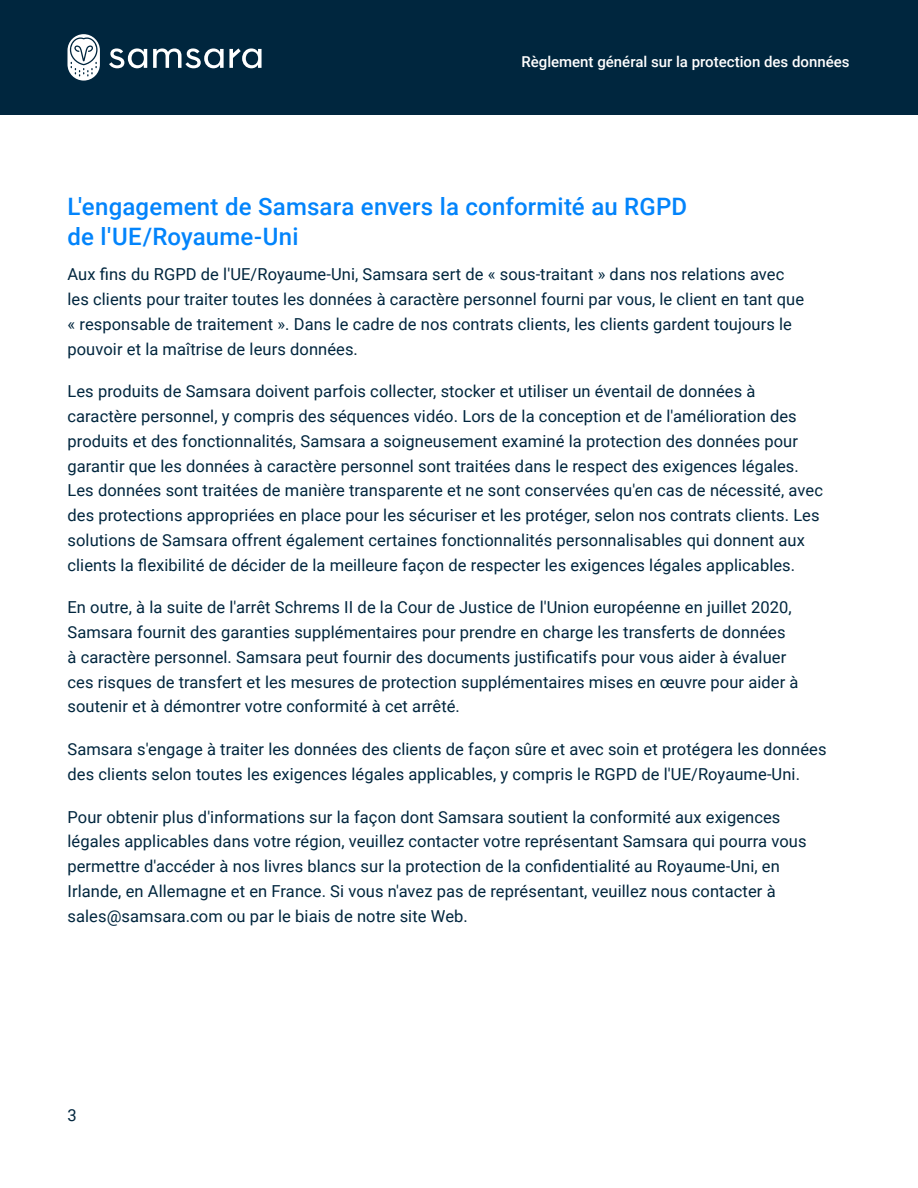
<style>
.page{position:relative;width:918px;height:1188px;background:#fff}
.page>*{position:absolute;margin:0;border:0;box-sizing:border-box;transform-origin:0 0}
.t1{font:500 24px/30px "Roboto";letter-spacing:.01em;color:#0384fb}
.t2{font:16.5px/24.8px "Roboto";letter-spacing:.005em;color:#00263e}
.t3{font:500 15px "Roboto";color:#fff}
</style>
<div class="page">
<div style="left:0;top:0;width:918px;height:115px;background:#00263e"></div>
<svg style="left:109px;top:48px;width:38px;height:20px"></svg>
<svg style="left:153px;top:48px;width:109px;height:20px"></svg>
<svg style="left:68px;top:34px;width:32px;height:47px"></svg>
<p class="t3" style="left:521px;top:52px;width:330px">Règlement général sur la protection des données</p>
<h1 class="t1" style="left:68px;top:190px;width:621px">L'engagement de Samsara envers la conformité au RGPD de l'UE/Royaume-Uni</h1>
<p class="t2" style="left:68px;top:262px;width:738px">Aux fins du RGPD de l'UE/Royaume-Uni, Samsara sert de « sous-traitant » dans nos relations avec les clients pour traiter toutes les données à caractère personnel fourni par vous, le client en tant que « responsable de traitement ». Dans le cadre de nos contrats clients, les clients gardent toujours le pouvoir et la maîtrise de leurs données.</p>
<p class="t2" style="left:68px;top:379px;width:757px">Les produits de Samsara doivent parfois collecter, stocker et utiliser un éventail de données à caractère personnel, y compris des séquences vidéo. Lors de la conception et de l'amélioration des produits et des fonctionnalités, Samsara a soigneusement examiné la protection des données pour garantir que les données à caractère personnel sont traitées dans le respect des exigences légales.<br>Les données sont traitées de manière transparente et ne sont conservées qu'en cas de nécessité, avec des protections appropriées en place pour les sécuriser et les protéger, selon nos contrats clients. Les solutions de Samsara offrent également certaines fonctionnalités personnalisables qui donnent aux clients la flexibilité de décider de la meilleure façon de respecter les exigences légales applicables.</p>
<p class="t2" style="left:68px;top:595px;width:733px">En outre, à la suite de l'arrêt Schrems II de la Cour de Justice de l'Union européenne en juillet 2020, Samsara fournit des garanties supplémentaires pour prendre en charge les transferts de données à caractère personnel. Samsara peut fournir des documents justificatifs pour vous aider à évaluer ces risques de transfert et les mesures de protection supplémentaires mises en œuvre pour aider à soutenir et à démontrer votre conformité à cet arrêté.</p>
<p class="t2" style="left:68px;top:736px;width:761px">Samsara s'engage à traiter les données des clients de façon sûre et avec soin et protégera les données des clients selon toutes les exigences légales applicables, y compris le RGPD de l'UE/Royaume-Uni.</p>
<p class="t2" style="left:68px;top:804px;width:741px">Pour obtenir plus d'informations sur la façon dont Samsara soutient la conformité aux exigences légales applicables dans votre région, veuillez contacter votre représentant Samsara qui pourra vous permettre d'accéder à nos livres blancs sur la protection de la confidentialité au Royaume-Uni, en Irlande, en Allemagne et en France. Si vous n'avez pas de représentant, veuillez nous contacter à sales@samsara.com ou par le biais de notre site Web.</p>
<p class="t2" style="left:68px;top:1102px;width:11px">3</p>
</div>
